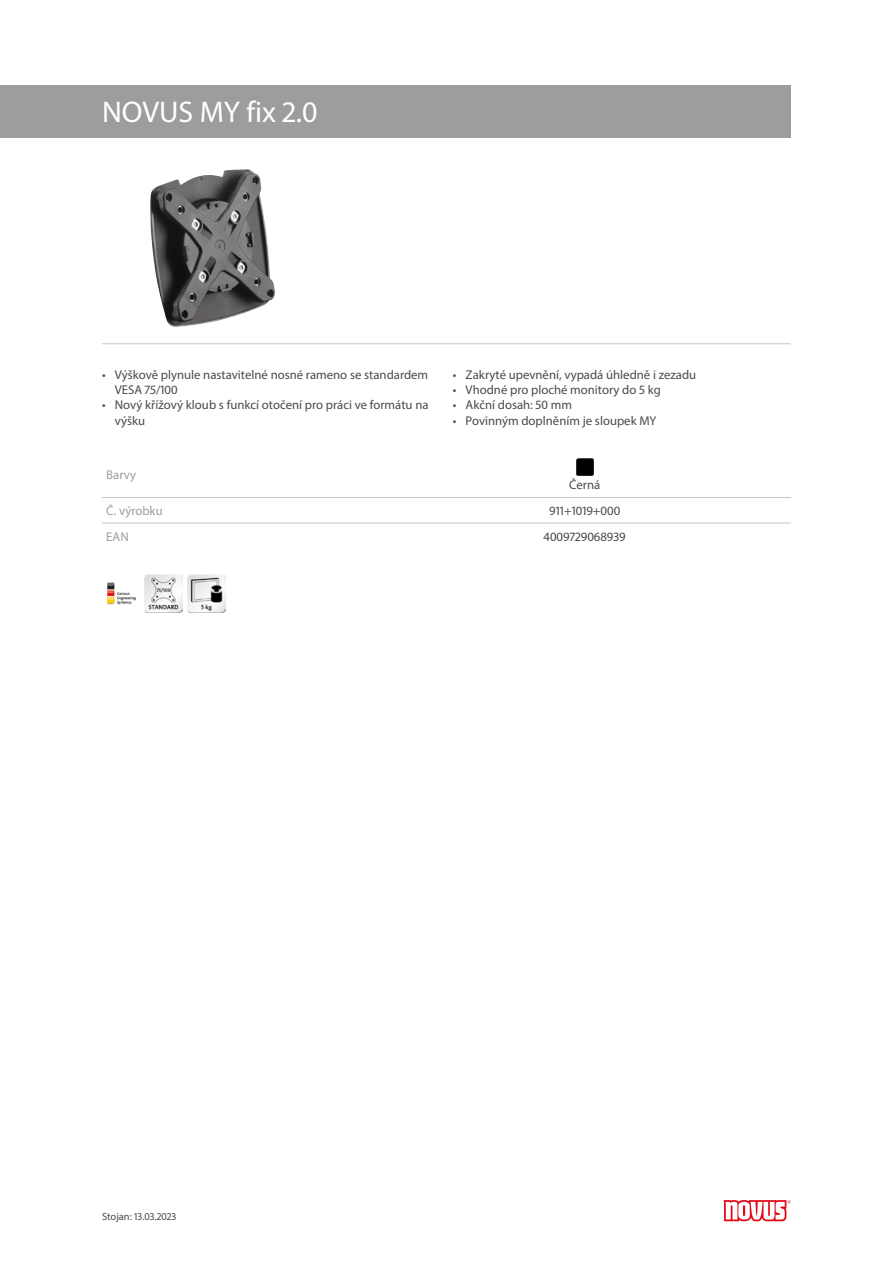
<style>
.page{position:relative;width:893px;height:1263px;background:#fff}
.page>*{position:absolute;margin:0;border:0;box-sizing:border-box;transform-origin:0 0}
.Produktname{font:30px "Myriad Pro";color:#fff}
.Produkttabelle_Zentr{font:12.75px/15.3px "Myriad Pro";color:#4a4a49}
.Produkttabelle_Links{font:12.75px "Myriad Pro";color:#9d9d9c}
.Farbildtext{font:12.75px "Myriad Pro";color:#4a4a49}
.t1{font:10.5px "Myriad Pro";color:#4a4a49}
</style>
<div class="page">
<img style="left:150px;top:169px;width:125px;height:158px">
<hr style="left:102px;top:343px;width:689px;height:1px;background:#c6c6c6">
<img style="left:107px;top:582px;width:29px;height:23px">
<img style="left:145px;top:574px;width:38px;height:38px">
<img style="left:187px;top:574px;width:38px;height:38px">
<svg style="left:724px;top:1200px;width:67px;height:21px"></svg>
<div style="left:0;top:85px;width:791px;height:53px;background:#9d9d9c"></div>
<hr style="left:102px;top:497px;width:276px;height:1px;background:#c6c6c6">
<hr style="left:378px;top:497px;width:413px;height:1px;background:#c6c6c6">
<hr style="left:102px;top:523px;width:276px;height:1px;background:#c6c6c6">
<hr style="left:378px;top:523px;width:413px;height:1px;background:#c6c6c6">
<img style="left:576px;top:459px;width:17px;height:17px">
<p class="Produktname" style="left:102px;top:94px;width:217px">NOVUS MY fix 2.0</p>
<p class="Produkttabelle_Zentr" style="left:115px;top:367px;width:315px;text-indent:-13px">• Výškově plynule nastavitelné nosné rameno se standardem<br>VESA 75/100</p>
<p class="Produkttabelle_Zentr" style="left:115px;top:397px;width:315px;text-indent:-13px">• Nový křížový kloub s funkcí otočení pro práci ve formátu na výšku</p>
<p class="Produkttabelle_Links" style="left:106px;top:467px;width:31px">Barvy</p>
<p class="Produkttabelle_Zentr" style="left:453px;top:367px;width:245px">• Zakryté upevnění, vypadá úhledně i zezadu</p>
<p class="Produkttabelle_Zentr" style="left:453px;top:382px;width:209px">• Vhodné pro ploché monitory do 5 kg</p>
<p class="Produkttabelle_Zentr" style="left:453px;top:397px;width:121px">• Akční dosah: 50 mm</p>
<p class="Produkttabelle_Zentr" style="left:453px;top:413px;width:205px">• Povinným doplněním je sloupek MY</p>
<p class="Farbildtext" style="left:569px;top:477px;width:33px">Černá</p>
<p class="Produkttabelle_Links" style="left:106px;top:503px;width:58px">Č. výrobku</p>
<p class="Produkttabelle_Zentr" style="left:549px;top:503px;width:73px">911+1019+000</p>
<p class="Produkttabelle_Links" style="left:106px;top:528px;width:24px">EAN</p>
<p class="Produkttabelle_Zentr" style="left:544px;top:528px;width:84px">4009729068939</p>
<p class="t1" style="left:102px;top:1210px;width:76px">Stojan: 13.03.2023</p>
</div>
